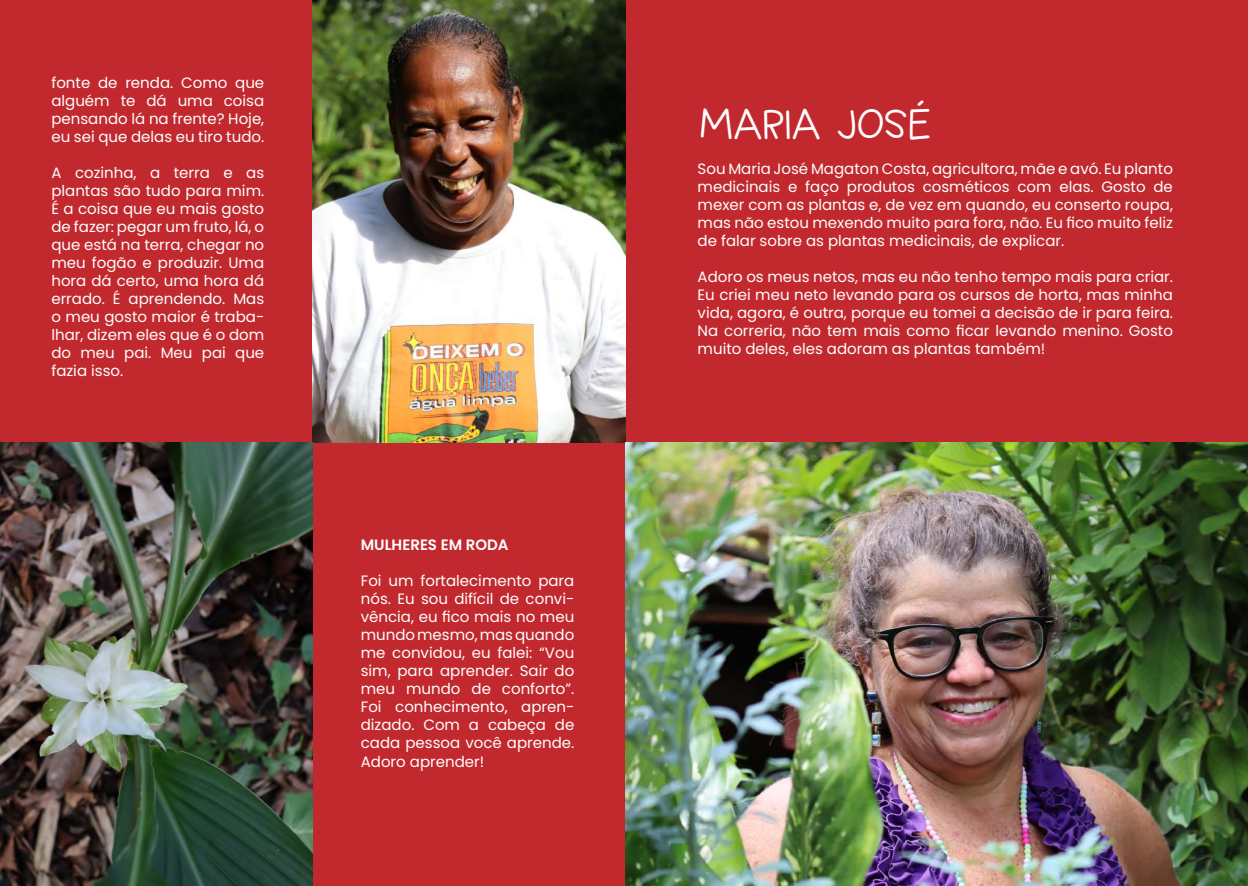
<style>
.page{position:relative;width:1248px;height:886px;background:#fff}
.page>*{position:absolute;margin:0;border:0;box-sizing:border-box;transform-origin:0 0}
.t1{font:700 43.88px "Springwood Line";color:#fff}
.t2{font:15px/18px "Poppins";color:#fff;text-align:justify}
.t3{font:600 15px "Poppins";color:#fff}
</style>
<div class="page">
<div style="left:0;top:0;width:1247px;height:886px;background:#c1292e"></div>
<img style="left:312px;top:0;width:313px;height:443px">
<img style="left:0;top:443px;width:312px;height:443px">
<img style="left:625px;top:443px;width:622px;height:443px">
<p class="t2" style="left:51px;top:74px;width:214px">fonte de renda. Como que alguém te dá uma coisa pensando lá na frente? Hoje, eu sei que delas eu tiro tudo.</p>
<p class="t2" style="left:51px;top:164px;width:214px">A cozinha, a terra e as plantas são tudo para mim.<br>É a coisa que eu mais gosto de fazer: pegar um fruto, lá, o que está na terra, chegar no meu fogão e produzir. Uma hora dá certo, uma hora dá errado. É aprendendo. Mas o meu gosto maior é traba&shy;lhar, dizem eles que é o dom do meu pai. Meu pai que fazia isso.</p>
<p class="t3" style="left:361px;top:536px;width:149px">MULHERES EM RODA</p>
<p class="t2" style="left:361px;top:571px;width:215px">Foi um fortalecimento para nós. Eu sou difícil de convi&shy;vência, eu fico mais no meu mundo mesmo, mas quando me convidou, eu falei: “Vou sim, para aprender. Sair do meu mundo de conforto”.<br>Foi conhecimento, apren&shy;dizado. Com a cabeça de cada pessoa você aprende.</p>
<p class="t2" style="left:361px;top:753px;width:125px">Adoro aprender!</p>
<h1 class="t1" style="left:698px;top:98px;width:233px">MARIA JOSÉ</h1>
<p class="t2" style="left:697px;top:160px;width:477px">Sou Maria José Magaton Costa, agricultora, mãe e avó. Eu planto medicinais e faço produtos cosméticos com elas. Gosto de mexer com as plantas e, de vez em quando, eu conserto roupa, mas não estou mexendo muito para fora, não. Eu fico muito feliz de falar sobre as plantas medicinais, de explicar.</p>
<p class="t2" style="left:697px;top:268px;width:477px">Adoro os meus netos, mas eu não tenho tempo mais para criar.<br>Eu criei meu neto levando para os cursos de horta, mas minha vida, agora, é outra, porque eu tomei a decisão de ir para feira.<br>Na correria, não tem mais como ficar levando menino. Gosto muito deles, eles adoram as plantas também!</p>
</div>
